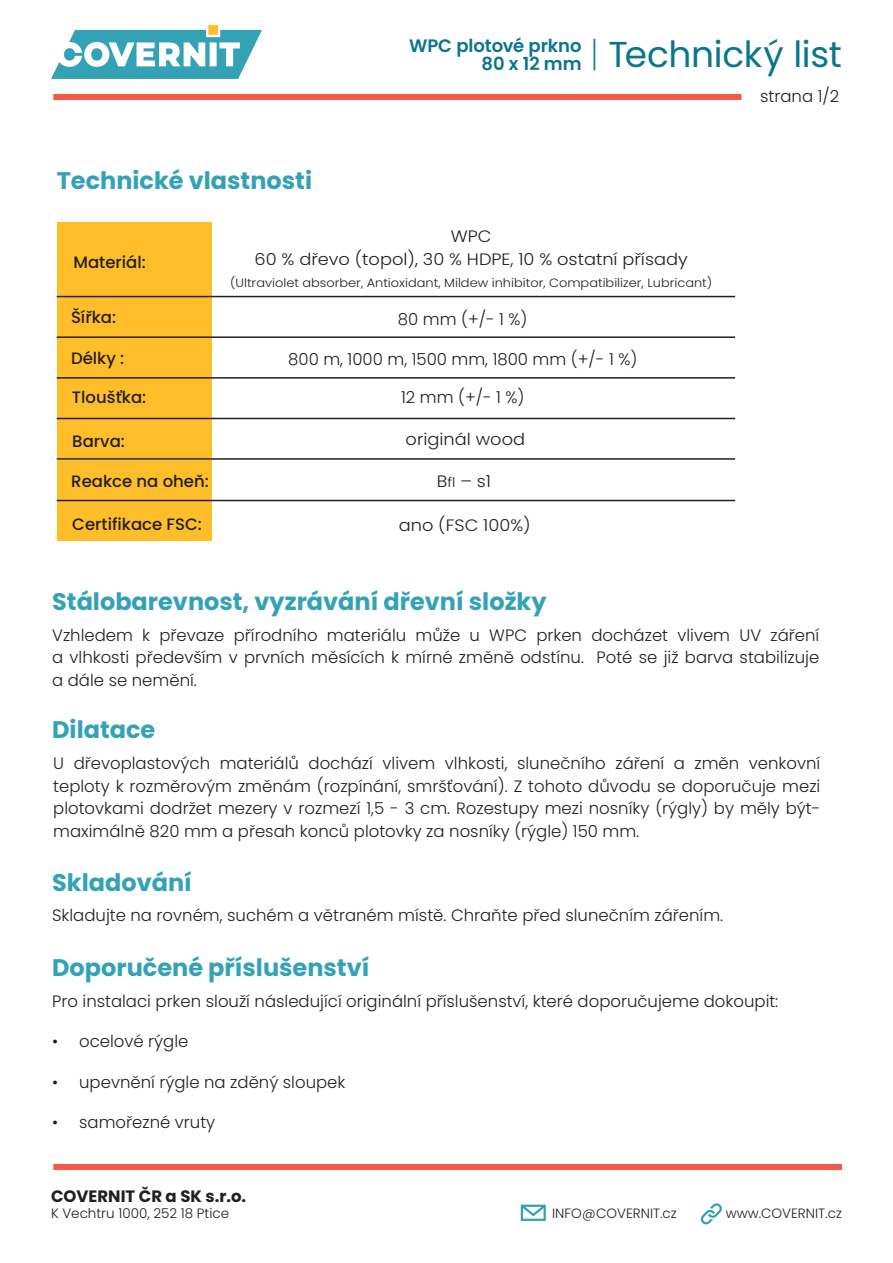
<style>
.page{position:relative;width:893px;height:1263px;background:#fff}
.page>*{position:absolute;margin:0;border:0;box-sizing:border-box;transform-origin:0 0}
.t1{font:36px "Poppins";letter-spacing:-.01em;color:#0a758d}
.t2{font:700 24px "Poppins";color:#34a2b6}
.t3{font:600 18px/18px "Poppins";letter-spacing:-.005em;color:#0a758d;text-align:right}
.t4{font:300 16.5px/22.5px "Poppins";color:#231f20;text-align:justify}
.t5{font:300 16.5px/22.5px "Poppins";color:#231f20;text-align:center;scale:1.08 1}
.t6{font:500 16.5px "Poppins";color:#231f20}
.t7{font:700 16.5px "Poppins";color:#231f20}
.t8{font:300 13.5px "Poppins";color:#231f20}
.t9{font:300 12px "Poppins";color:#231f20;scale:1.08 1}
.s1{font-weight:200}
.s2{font-size:13.5px}
</style>
<div class="page">
<svg style="left:700px;top:1203px;width:22px;height:21px"></svg>
<svg style="left:521px;top:1204px;width:25px;height:17px"></svg>
<div style="left:53px;top:94px;width:688px;height:6px;background:#f05946"></div>
<div style="left:53px;top:1164px;width:789px;height:6px;background:#f05946"></div>
<div style="left:57px;top:222px;width:154px;height:75px;background:#febe2a"></div>
<div style="left:57px;top:297px;width:154px;height:40px;background:#febe2a"></div>
<div style="left:57px;top:337px;width:154px;height:41px;background:#febe2a"></div>
<div style="left:57px;top:378px;width:154px;height:40px;background:#febe2a"></div>
<hr style="left:57px;top:296px;width:678px;height:1px;background:#231f20">
<hr style="left:57px;top:336px;width:678px;height:2px;background:#231f20">
<hr style="left:57px;top:377px;width:678px;height:2px;background:#231f20">
<div style="left:57px;top:418px;width:154px;height:41px;background:#febe2a"></div>
<hr style="left:57px;top:418px;width:678px;height:1px;background:#231f20">
<div style="left:57px;top:460px;width:154px;height:40px;background:#febe2a"></div>
<hr style="left:57px;top:458px;width:678px;height:2px;background:#231f20">
<img style="left:51px;top:25px;width:210px;height:53px">
<div style="left:57px;top:500px;width:154px;height:41px;background:#febe2a"></div>
<hr style="left:57px;top:500px;width:678px;height:1px;background:#231f20">
<h2 class="t2" style="left:57px;top:166px;width:257px">Technické vlastnosti</h2>
<p class="t3" style="left:409px;top:37px;width:174px">WPC plotové prkno<br>80 x 12 mm</p>
<h1 class="t1" style="left:591px;top:33px;width:253px"><span class="s1">|</span> Technický list</h1>
<p class="t4" style="left:760px;top:85px;width:81px">strana 1/2</p>
<p class="t6" style="left:73px;top:253px;width:74px">Materiál:</p>
<p class="t6" style="left:71px;top:308px;width:47px">Šířka:</p>
<p class="t6" style="left:71px;top:348px;width:55px">Délky :</p>
<p class="t5" style="left:255px;top:225px;width:403px">WPC<br>60 % dřevo (topol), 30 % HDPE, 10 % ostatní přísady</p>
<p class="t9" style="left:230px;top:276px;width:448px">(Ultraviolet absorber, Antioxidant, Mildew inhibitor, Compatibilizer, Lubricant)</p>
<p class="t4" style="left:398px;top:308px;width:131px">80 mm (+/- 1 %)</p>
<p class="t4" style="left:288px;top:348px;width:350px">800 m, 1000 m, 1500 mm, 1800 mm (+/- 1 %)</p>
<p class="t6" style="left:72px;top:388px;width:76px">Tloušťka:</p>
<p class="t4" style="left:401px;top:386px;width:125px">12 mm (+/- 1 %)</p>
<p class="t6" style="left:72px;top:431px;width:54px">Barva:</p>
<p class="t5" style="left:406px;top:428px;width:112px">originál wood</p>
<p class="t6" style="left:71px;top:471px;width:139px">Reakce na oheň:</p>
<p class="t5" style="left:437px;top:470px;width:52px">B<span class="s2">fl</span> – s1</p>
<p class="t6" style="left:72px;top:515px;width:131px">Certifikace FSC:</p>
<p class="t5" style="left:399px;top:514px;width:124px">ano (FSC 100%)</p>
<h2 class="t2" style="left:52px;top:588px;width:496px">Stálobarevnost, vyzrávání dřevní složky</h2>
<p class="t4" style="left:52px;top:624px;width:769px">Vzhledem k převaze přírodního materiálu může u WPC prken docházet vlivem UV záření a vlhkosti především v prvních měsících k mírné změně odstínu. Poté se již barva stabilizuje a dále se nemění.</p>
<h2 class="t2" style="left:52px;top:715px;width:105px">Dilatace</h2>
<p class="t4" style="left:53px;top:752px;width:769px">U dřevoplastových materiálů dochází vlivem vlhkosti, slunečního záření a změn venkovní teploty k rozměrovým změnám (rozpínání, smršťování). Z tohoto důvodu se doporučuje mezi plotovkami dodržet mezery v rozmezí 1,5 - 3 cm. Rozestupy mezi nosníky (rýgly) by měly být&shy;maximálně 820 mm a přesah konců plotovky za nosníky (rýgle) 150 mm.</p>
<h2 class="t2" style="left:52px;top:868px;width:141px">Skladování</h2>
<p class="t4" style="left:52px;top:904px;width:673px">Skladujte na rovném, suchém a větraném místě. Chraňte před slunečním zářením.</p>
<h2 class="t2" style="left:52px;top:954px;width:319px">Doporučené příslušenství</h2>
<p class="t4" style="left:52px;top:989px;width:728px">Pro instalaci prken slouží následující originální příslušenství, které doporučujeme dokoupit:</p>
<p class="t4" style="left:52px;top:1030px;width:138px">• ocelové rýgle</p>
<p class="t4" style="left:52px;top:1070px;width:295px">• upevnění rýgle na zděný sloupek</p>
<p class="t4" style="left:52px;top:1111px;width:165px">• samořezné vruty</p>
<p class="t7" style="left:51px;top:1186px;width:197px">COVERNIT ČR a SK s.r.o.</p>
<p class="t8" style="left:51px;top:1206px;width:180px">K Vechtru 1000, 252 18 Ptice</p>
<p class="t8" style="left:552px;top:1206px;width:126px">INFO@COVERNIT.cz</p>
<p class="t8" style="left:726px;top:1206px;width:118px">www.COVERNIT.cz</p>
</div>
